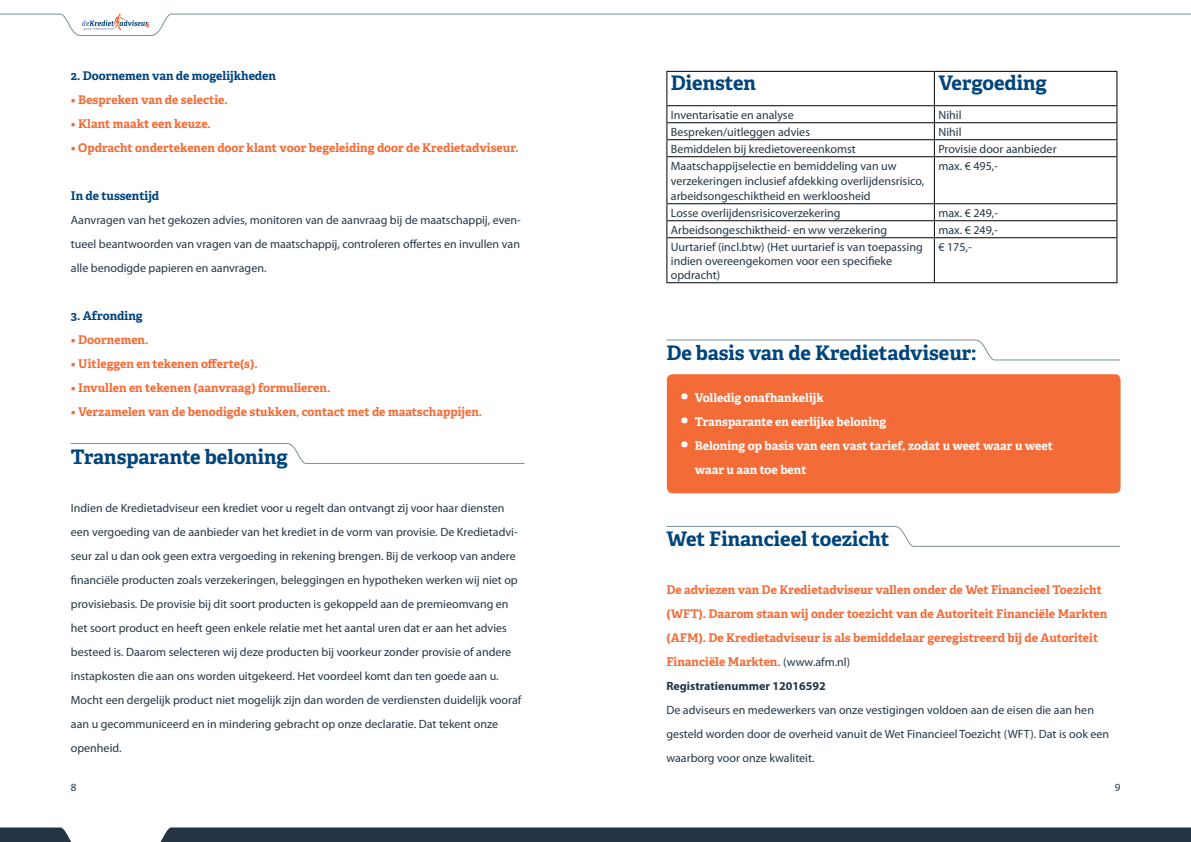
<style>
.page{position:relative;width:1191px;height:842px;background:#fff}
.page>*{position:absolute;margin:0;border:0;box-sizing:border-box;transform-origin:0 0}
.t1{font:700 20px "Adelle Basic";color:#00447c}
.t2{font:12px/24px "Myriad Pro";color:#243646}
.t3{font:700 12px/24px "Adelle Basic";color:#f36c38}
.t4{font:700 12px/24px "Adelle Basic";color:#fff}
.t5{font:700 12px "Adelle Basic";color:#00447c}
.t6{font:700 12px "Myriad Pro";color:#243646}
.t7{font:11px "Myriad Pro";color:#243646}
.s1{font-size:20px}
.s2{font-family:"Myriad Pro";font-weight:400;color:#243646}
</style>
<div class="page">
<svg style="left:0;top:827px;width:1191px;height:15px;background:#3c4c5a"></svg>
<svg style="left:0;top:13px;width:1191px;height:23px"></svg>
<div style="left:667px;top:374px;width:453px;height:119px;background:#f36c38;border-radius:6px"></div>
<svg style="left:70px;top:443px;width:455px;height:21px"></svg>
<svg style="left:666px;top:339px;width:454px;height:22px"></svg>
<svg style="left:666px;top:525px;width:455px;height:22px"></svg>
<hr style="left:666px;top:71px;width:268px;height:1px;background:#000">
<hr style="left:666px;top:72px;width:1px;height:33px;background:#000">
<hr style="left:934px;top:71px;width:183px;height:1px;background:#000">
<hr style="left:934px;top:72px;width:1px;height:33px;background:#000">
<hr style="left:1116px;top:72px;width:1px;height:33px;background:#000">
<hr style="left:666px;top:105px;width:268px;height:1px;background:#000">
<hr style="left:934px;top:105px;width:183px;height:1px;background:#000">
<hr style="left:666px;top:122px;width:268px;height:1px;background:#000">
<hr style="left:934px;top:122px;width:183px;height:1px;background:#000">
<hr style="left:666px;top:139px;width:268px;height:1px;background:#000">
<svg style="left:666px;top:106px;width:1px;height:50px"></svg>
<hr style="left:934px;top:139px;width:183px;height:1px;background:#000">
<svg style="left:934px;top:106px;width:1px;height:50px"></svg>
<svg style="left:1116px;top:106px;width:1px;height:50px"></svg>
<hr style="left:666px;top:156px;width:268px;height:1px;background:#000">
<hr style="left:666px;top:157px;width:1px;height:46px;background:#000">
<hr style="left:934px;top:156px;width:183px;height:1px;background:#000">
<hr style="left:934px;top:157px;width:1px;height:46px;background:#000">
<hr style="left:1116px;top:157px;width:1px;height:46px;background:#000">
<hr style="left:666px;top:203px;width:268px;height:1px;background:#000">
<hr style="left:934px;top:203px;width:183px;height:1px;background:#000">
<hr style="left:666px;top:220px;width:268px;height:1px;background:#000">
<svg style="left:666px;top:204px;width:1px;height:33px"></svg>
<hr style="left:934px;top:220px;width:183px;height:1px;background:#000">
<svg style="left:934px;top:204px;width:1px;height:33px"></svg>
<svg style="left:1116px;top:204px;width:1px;height:33px"></svg>
<hr style="left:666px;top:237px;width:268px;height:1px;background:#000">
<hr style="left:666px;top:238px;width:1px;height:44px;background:#000">
<hr style="left:934px;top:237px;width:183px;height:1px;background:#000">
<hr style="left:934px;top:238px;width:1px;height:44px;background:#000">
<hr style="left:1116px;top:238px;width:1px;height:44px;background:#000">
<hr style="left:666px;top:282px;width:268px;height:1px;background:#000">
<hr style="left:934px;top:282px;width:183px;height:1px;background:#000">
<p class="t5" style="left:71px;top:68px;width:207px">2. Doornemen van de mogelijkheden</p>
<p class="t3" style="left:71px;top:88px;width:158px">• Bespreken van de selectie.</p>
<p class="t3" style="left:71px;top:112px;width:141px">• Klant maakt een keuze.</p>
<p class="t3" style="left:71px;top:136px;width:449px">• Opdracht ondertekenen door klant voor begeleiding door de Kredietadviseur.</p>
<p class="t5" style="left:71px;top:188px;width:90px">In de tussentijd</p>
<p class="t2" style="left:71px;top:208px;width:451px;text-align:justify">Aanvragen van het gekozen advies, monitoren van de aanvraag bij de maatschappij, even&shy;tueel beantwoorden van vragen van de maatschappij, controleren offertes en invullen van alle benodigde papieren en aanvragen.</p>
<p class="t5" style="left:71px;top:308px;width:73px">3. Afronding</p>
<p class="t3" style="left:71px;top:328px;width:79px">• Doornemen.</p>
<p class="t3" style="left:71px;top:352px;width:188px">• Uitleggen en tekenen offerte(s).</p>
<p class="t3" style="left:71px;top:376px;width:261px">• Invullen en tekenen (aanvraag) formulieren.</p>
<p class="t3" style="left:71px;top:400px;width:413px">• Verzamelen van de benodigde stukken, contact met de maatschappijen.</p>
<h1 class="t1" style="left:71px;top:444px;width:218px">Transparante beloning</h1>
<p class="t2" style="left:71px;top:496px;width:452px">Indien de Kredietadviseur een krediet voor u regelt dan ontvangt zij voor haar diensten een vergoeding van de aanbieder van het krediet in de vorm van provisie. De Kredietadvi&shy;seur zal u dan ook geen extra vergoeding in rekening brengen. Bij de verkoop van andere financiële producten zoals verzekeringen, beleggingen en hypotheken werken wij niet op provisiebasis. De provisie bij dit soort producten is gekoppeld aan de premieomvang en het soort product en heeft geen enkele relatie met het aantal uren dat er aan het advies besteed is. Daarom selecteren wij deze producten bij voorkeur zonder provisie of andere instapkosten die aan ons worden uitgekeerd. Het voordeel komt dan ten goede aan u.<br>Mocht een dergelijk product niet mogelijk zijn dan worden de verdiensten duidelijk vooraf aan u gecommuniceerd en in mindering gebracht op onze declaratie. Dat tekent onze openheid.</p>
<h1 class="t1" style="left:671px;top:71px;width:87px">Diensten</h1>
<h1 class="t1" style="left:938px;top:71px;width:110px">Vergoeding</h1>
<p class="t2" style="left:671px;top:103px;width:124px">Inventarisatie en analyse</p>
<p class="t2" style="left:938px;top:103px;width:25px">Nihil</p>
<p class="t2" style="left:671px;top:120px;width:141px">Bespreken/uitleggen advies</p>
<p class="t2" style="left:938px;top:120px;width:25px">Nihil</p>
<p class="t2" style="left:671px;top:137px;width:186px">Bemiddelen bij kredietovereenkomst</p>
<p class="t2" style="left:938px;top:137px;width:120px">Provisie door aanbieder</p>
<p class="t2" style="left:671px;top:158px;width:255px;line-height:15px">Maatschappijselectie en bemiddeling van uw verzekeringen inclusief afdekking overlijdensrisico, arbeidsongeschiktheid en werkloosheid</p>
<p class="t2" style="left:938px;top:154px;width:61px">max. € 495,-</p>
<p class="t2" style="left:671px;top:201px;width:171px">Losse overlijdensrisicoverzekering</p>
<p class="t2" style="left:938px;top:201px;width:61px">max. € 249,-</p>
<p class="t2" style="left:671px;top:218px;width:218px">Arbeidsongeschiktheid- en ww verzekering</p>
<p class="t2" style="left:938px;top:218px;width:61px">max. € 249,-</p>
<p class="t2" style="left:671px;top:240px;width:253px;line-height:14px">Uurtarief (incl.btw) (Het uurtarief is van toepassing indien overeengekomen voor een specifieke opdracht)</p>
<p class="t2" style="left:938px;top:235px;width:35px">€ 175,-</p>
<h1 class="t1" style="left:666px;top:340px;width:312px">De basis van de Kredietadviseur:</h1>
<p class="t4" style="left:680px;top:386px;width:145px"><span class="s1">•</span> Volledig onafhankelijk</p>
<p class="t4" style="left:680px;top:410px;width:207px"><span class="s1">•</span> Transparante en eerlijke beloning</p>
<p class="t4" style="left:694px;top:434px;width:360px;text-indent:-14px"><span class="s1">•</span> Beloning op basis van een vast tarief, zodat u weet waar u weet waar u aan toe bent</p>
<h1 class="t1" style="left:666px;top:526px;width:225px">Wet Financieel toezicht</h1>
<p class="t3" style="left:666px;top:578px;width:442px">De adviezen van De Kredietadviseur vallen onder de Wet Financieel Toezicht (WFT). Daarom staan wij onder toezicht van de Autoriteit Financiële Markten (AFM). De Kredietadviseur is als bemiddelaar geregistreerd bij de Autoriteit Financiële Markten. <span class="s2">(www.afm.nl)</span></p>
<p class="t6" style="left:666px;top:678px;width:161px">Registratienummer 12016592</p>
<p class="t2" style="left:666px;top:698px;width:444px">De adviseurs en medewerkers van onze vestigingen voldoen aan de eisen die aan hen gesteld worden door de overheid vanuit de Wet Financieel Toezicht (WFT). Dat is ook een waarborg voor onze kwaliteit.</p>
<p class="t7" style="left:71px;top:780px;width:7px">8</p>
<p class="t7" style="left:1115px;top:780px;width:7px">9</p>
</div>
